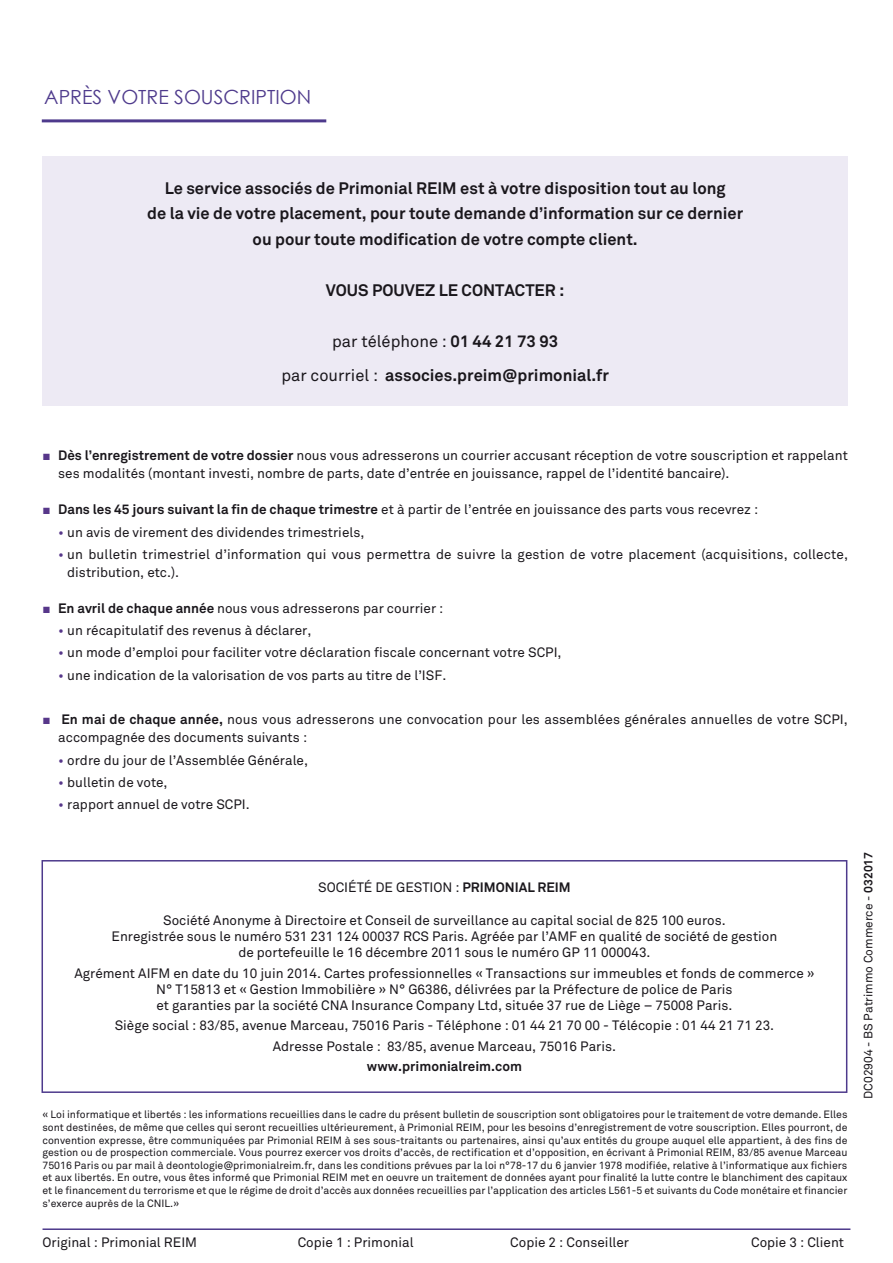
<style>
.page{position:relative;width:893px;height:1263px;background:#fff}
.page>*{position:absolute;margin:0;border:0;box-sizing:border-box;transform-origin:0 0}
.t1{font:19.5px "Century Gothic";color:#4e3a8c}
.t2{font:700 16.5px/25.5px "Akkurat";color:#1a171c;text-align:center}
.t3{font:16.5px "Akkurat";color:#1a171c}
.t4{font:13.5px/16.2px "Akkurat";color:#1a171c}
.t5{font:700 13.5px "Akkurat";color:#1a171c}
.t6{font:12px "Akkurat";color:#1a171c}
.t7{font:10.5px/12.6px "Akkurat";color:#1a171c;text-align:justify}
.s1{font-weight:700}
.s2{font-weight:400}
.s3{font-family:"Arial";color:#57378a}
.s4{color:#57378a}
</style>
<div class="page">
<hr style="left:43px;top:1228px;width:807px;height:2px;background:#4e3a8c">
<hr style="left:42px;top:119px;width:284px;height:3px;background:#4e3a8c">
<div style="left:43px;top:156px;width:805px;height:249px;background:#edeaf4"></div>
<div style="left:42px;top:860px;width:805px;height:233px;border:2px solid #4e3a8c"></div>
<p class="t1" style="left:44px;top:84px;width:268px">APRÈS VOTRE SOUSCRIPTION</p>
<p class="t2" style="left:147px;top:175px;width:598px">Le service associés de Primonial REIM est à votre disposition tout au long<br>de la vie de votre placement, pour toute demande d’information sur ce dernier ou pour toute modification de votre compte client.</p>
<p class="t2" style="left:326px;top:277px;width:240px">VOUS POUVEZ LE CONTACTER :</p>
<p class="t3" style="left:332px;top:331px;width:228px">par téléphone : <span class="s1">01 44 21 73 93</span></p>
<p class="t2" style="left:281px;top:362px;width:329px"><span class="s2">par courriel :</span> associes.preim@primonial.fr</p>
<p class="t4" style="left:58px;top:447px;width:791px;line-height:18px;text-indent:-16px"><span class="s3">■</span> <span class="s1">Dès l’enregistrement de votre dossier</span> nous vous adresserons un courrier accusant réception de votre souscription et rappelant ses modalités (montant investi, nombre de parts, date d’entrée en jouissance, rappel de l’identité bancaire).</p>
<p class="t4" style="left:43px;top:502px;width:717px"><span class="s3">■</span> <span class="s1">Dans les 45 jours suivant la fin de chaque trimestre</span> et à partir de l’entrée en jouissance des parts vous recevrez :</p>
<p class="t4" style="left:58px;top:524px;width:308px"><span class="s4">•</span> un avis de virement des dividendes trimestriels,</p>
<p class="t4" style="left:67px;top:546px;width:782px;line-height:18px;text-indent:-9px"><span class="s4">•</span> un bulletin trimestriel d’information qui vous permettra de suivre la gestion de votre placement (acquisitions, collecte, distribution, etc.).</p>
<p class="t4" style="left:43px;top:600px;width:402px"><span class="s3">■</span> <span class="s1">En avril de chaque année</span> nous vous adresserons par courrier :</p>
<p class="t4" style="left:58px;top:623px;width:255px"><span class="s4">•</span> un récapitulatif des revenus à déclarer,</p>
<p class="t4" style="left:58px;top:645px;width:505px"><span class="s4">•</span> un mode d’emploi pour faciliter votre déclaration fiscale concernant votre SCPI,</p>
<p class="t4" style="left:58px;top:667px;width:389px"><span class="s4">•</span> une indication de la valorisation de vos parts au titre de l’ISF.</p>
<p class="t4" style="left:58px;top:711px;width:791px;line-height:18px;text-indent:-16px"><span class="s3">■</span> <span class="s1">En mai de chaque année,</span> nous vous adresserons une convocation pour les assemblées générales annuelles de votre SCPI, accompagnée des documents suivants :</p>
<p class="t4" style="left:58px;top:752px;width:251px"><span class="s4">•</span> ordre du jour de l’Assemblée Générale,</p>
<p class="t4" style="left:58px;top:774px;width:111px"><span class="s4">•</span> bulletin de vote,</p>
<p class="t4" style="left:58px;top:796px;width:193px"><span class="s4">•</span> rapport annuel de votre SCPI.</p>
<p class="t4" style="left:318px;top:879px;width:254px">SOCIÉTÉ DE GESTION : <span class="s1">PRIMONIAL REIM</span></p>
<p class="t4" style="left:112px;top:912px;width:667px;text-align:center">Société Anonyme à Directoire et Conseil de surveillance au capital social de 825 100 euros.<br>Enregistrée sous le numéro 531 231 124 00037 RCS Paris. Agréée par l’AMF en qualité de société de gestion de portefeuille le 16 décembre 2011 sous le numéro GP 11 000043.</p>
<p class="t4" style="left:74px;top:965px;width:741px;text-align:center">Agrément AIFM en date du 10 juin 2014. Cartes professionnelles « Transactions sur immeubles et fonds de commerce »<br>N° T15813 et « Gestion Immobilière » N° G6386, délivrées par la Préfecture de police de Paris<br>et garanties par la société CNA Insurance Company Ltd, située 37 rue de Liège – 75008 Paris.</p>
<p class="t4" style="left:115px;top:1018px;width:661px">Siège social : 83/85, avenue Marceau, 75016 Paris - Téléphone : 01 44 21 70 00 - Télécopie : 01 44 21 71 23.</p>
<p class="t4" style="left:273px;top:1038px;width:345px">Adresse Postale : 83/85, avenue Marceau, 75016 Paris.</p>
<p class="t5" style="left:367px;top:1058px;width:157px">www.primonialreim.com</p>
<p class="t7" style="left:43px;top:1109px;width:806px">« Loi informatique et libertés : les informations recueillies dans le cadre du présent bulletin de souscription sont obligatoires pour le traitement de votre demande. Elles sont destinées, de même que celles qui seront recueillies ultérieurement, à Primonial REIM, pour les besoins d’enregistrement de votre souscription. Elles pourront, de convention expresse, être communiquées par Primonial REIM à ses sous-traitants ou partenaires, ainsi qu’aux entités du groupe auquel elle appartient, à des fins de gestion ou de prospection commerciale. Vous pourrez exercer vos droits d’accès, de rectification et d’opposition, en écrivant à Primonial REIM, 83/85 avenue Marceau 75016 Paris ou par mail à deontologie@primonialreim.fr, dans les conditions prévues par la loi n°78-17 du 6 janvier 1978 modifiée, relative à l’informatique aux fichiers et aux libertés. En outre, vous êtes informé que Primonial REIM met en oeuvre un traitement de données ayant pour finalité la lutte contre le blanchiment des capitaux et le financement du terrorisme et que le régime de droit d’accès aux données recueillies par l’application des articles L561-5 et suivants du Code monétaire et financier s’exerce auprès de la CNIL.»</p>
<p class="t4" style="left:43px;top:1234px;width:156px">Original : Primonial REIM</p>
<p class="t4" style="left:298px;top:1234px;width:118px">Copie 1 : Primonial</p>
<p class="t4" style="left:510px;top:1234px;width:120px">Copie 2 : Conseiller</p>
<p class="t4" style="left:751px;top:1234px;width:94px">Copie 3 : Client</p>
<p class="t6" style="left:861px;top:1099px;width:248px;rotate:-90deg">DC02904 - BS Patrimmo Commerce - <span class="s1">032017</span></p>
</div>
